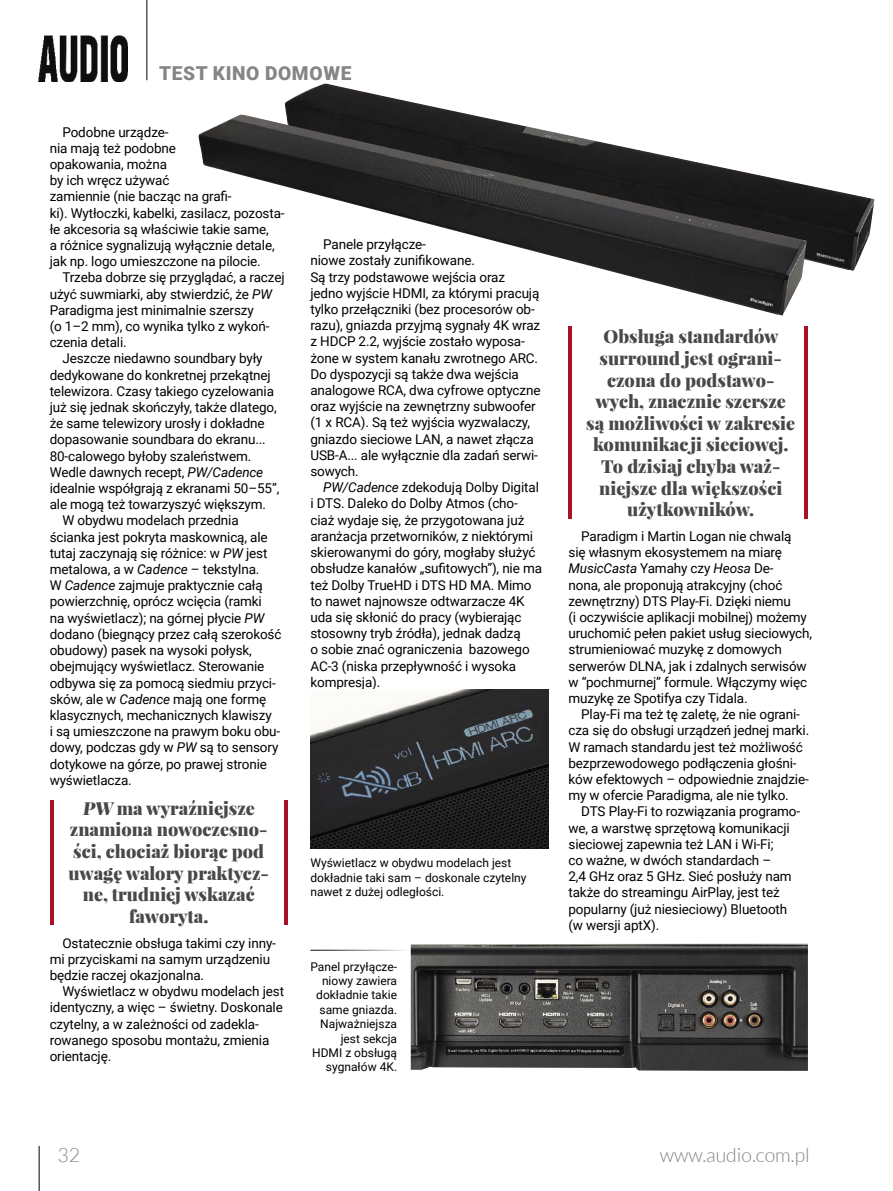
<style>
.page{position:relative;width:893px;height:1191px;background:#fff}
.page>*{position:absolute;margin:0;border:0;box-sizing:border-box;transform-origin:0 0}
.t1{font:300 19.5px "Lato";color:#858585}
.t2{font:900 19.2px "Roboto";letter-spacing:.035em;color:#858585}
.t3{font:900 18px/21.6px "Playfair Display";color:#484848;text-align:center}
.t4{font:13.5px/16.2px "Roboto";letter-spacing:-.01em;color:#000}
.t5{font:12px/14.4px "Roboto";color:#000}
.s1{font-style:italic}
</style>
<div class="page">
<hr style="left:39px;top:1145px;width:1px;height:46px;background:#000">
<hr style="left:147px;top:0;width:1px;height:80px;background:#000">
<img style="left:39px;top:35px;width:89px;height:46px">
<hr style="left:50px;top:800px;width:4px;height:125px;background:#a9132a">
<hr style="left:284px;top:800px;width:4px;height:125px;background:#a9132a">
<img style="left:285px;top:84px;width:589px;height:187px">
<img style="left:198px;top:115px;width:609px;height:200px">
<img style="left:310px;top:689px;width:239px;height:159px">
<img style="left:411px;top:943px;width:397px;height:127px">
<hr style="left:568px;top:326px;width:4px;height:193px;background:#a9132a">
<hr style="left:804px;top:326px;width:4px;height:193px;background:#a9132a">
<hr style="left:310px;top:949px;width:101px;height:1px;background:#000">
<h2 class="t2" style="left:159px;top:60px;width:194px">TEST KINO DOMOWE</h2>
<p class="t4" style="left:50px;top:123px;width:236px;text-indent:13px">Podobne urządze-<br>nia mają też podobne<br>opakowania, można<br>by ich wręcz używać<br>zamiennie (nie bacząc na grafi-<br>ki). Wytłoczki, kabelki, zasilacz, pozosta&shy;łe akcesoria są właściwie takie same,<br>a różnice sygnalizują wyłącznie detale, jak np. logo umieszczone na pilocie.</p>
<p class="t4" style="left:62px;top:269px;width:224px">Trzeba dobrze się przyglądać, a raczej</p>
<p class="t4" style="left:50px;top:285px;width:224px">użyć suwmiarki, aby stwierdzić, że <span class="s1">PW</span></p>
<p class="t4" style="left:50px;top:301px;width:206px">Paradigma jest minimalnie szerszy</p>
<p class="t4" style="left:50px;top:317px;width:221px">(o 1–2 mm), co wynika tylko z wykoń-</p>
<p class="t4" style="left:50px;top:334px;width:79px">czenia detali.</p>
<p class="t4" style="left:62px;top:350px;width:202px">Jeszcze niedawno soundbary były</p>
<p class="t4" style="left:50px;top:366px;width:223px">dedykowane do konkretnej przekątnej</p>
<p class="t4" style="left:50px;top:382px;width:226px">telewizora. Czasy takiego cyzelowania</p>
<p class="t4" style="left:50px;top:398px;width:228px">już się jednak skończyły, także dlatego,</p>
<p class="t4" style="left:50px;top:415px;width:217px">że same telewizory urosły i dokładne</p>
<p class="t4" style="left:50px;top:431px;width:218px">dopasowanie soundbara do ekranu...</p>
<p class="t4" style="left:50px;top:447px;width:203px">80-calowego byłoby szaleństwem.</p>
<p class="t4" style="left:50px;top:463px;width:215px">Wedle dawnych recept, <span class="s1">PW/Cadence</span></p>
<p class="t4" style="left:50px;top:479px;width:231px">idealnie współgrają z ekranami 50–55”,</p>
<p class="t4" style="left:50px;top:496px;width:218px">ale mogą też towarzyszyć większym.</p>
<p class="t4" style="left:62px;top:512px;width:178px">W obydwu modelach przednia</p>
<p class="t4" style="left:50px;top:528px;width:220px">ścianka jest pokryta maskownicą, ale</p>
<p class="t4" style="left:50px;top:544px;width:219px">tutaj zaczynają się różnice: w <span class="s1">PW</span> jest</p>
<p class="t4" style="left:50px;top:560px;width:211px">metalowa, a w <span class="s1">Cadence</span> – tekstylna.</p>
<p class="t4" style="left:50px;top:577px;width:215px">W <span class="s1">Cadence</span> zajmuje praktycznie całą</p>
<p class="t4" style="left:50px;top:593px;width:214px">powierzchnię, oprócz wcięcia (ramki</p>
<p class="t4" style="left:50px;top:609px;width:216px">na wyświetlacz); na górnej płycie <span class="s1">PW</span></p>
<p class="t4" style="left:50px;top:625px;width:233px">dodano (biegnący przez całą szerokość</p>
<p class="t4" style="left:50px;top:641px;width:204px">obudowy) pasek na wysoki połysk,</p>
<p class="t4" style="left:50px;top:658px;width:216px">obejmujący wyświetlacz. Sterowanie</p>
<p class="t4" style="left:50px;top:674px;width:228px">odbywa się za pomocą siedmiu przyci-</p>
<p class="t4" style="left:50px;top:690px;width:218px">sków, ale w <span class="s1">Cadence</span> mają one formę</p>
<p class="t4" style="left:50px;top:706px;width:223px">klasycznych, mechanicznych klawiszy</p>
<p class="t4" style="left:50px;top:722px;width:232px">i są umieszczone na prawym boku obu-</p>
<p class="t4" style="left:50px;top:739px;width:230px">dowy, podczas gdy w <span class="s1">PW</span> są to sensory</p>
<p class="t4" style="left:50px;top:755px;width:219px">dotykowe na górze, po prawej stronie</p>
<p class="t4" style="left:50px;top:771px;width:84px">wyświetlacza.</p>
<h3 class="t3" style="left:69px;top:797px;width:202px">PW ma wyraźniejsze znamiona nowoczesno&shy;ści, chociaż biorąc pod uwagę walory praktycz&shy;ne, trudniej wskazać faworyta.</h3>
<p class="t4" style="left:50px;top:934px;width:228px;text-indent:13px">Ostatecznie obsługa takimi czy inny&shy;mi przyciskami na samym urządzeniu będzie raczej okazjonalna.</p>
<p class="t4" style="left:50px;top:982px;width:236px;text-indent:13px">Wyświetlacz w obydwu modelach jest identyczny, a więc – świetny. Doskonale czytelny, a w zależności od zadekla&shy;rowanego sposobu montażu, zmienia orientację.</p>
<p class="t4" style="left:310px;top:236px;width:232px;text-indent:13px">Panele przyłącze-<br>niowe zostały zunifikowane.<br>Są trzy podstawowe wejścia oraz jedno wyjście HDMI, za którymi pracują tylko przełączniki (bez procesorów ob&shy;razu), gniazda przyjmą sygnały 4K wraz z HDCP 2.2, wyjście zostało wyposa&shy;żone w system kanału zwrotnego ARC.<br>Do dyspozycji są także dwa wejścia analogowe RCA, dwa cyfrowe optyczne oraz wyjście na zewnętrzny subwoofer (1 x RCA). Są też wyjścia wyzwalaczy, gniazdo sieciowe LAN, a nawet złącza USB-A... ale wyłącznie dla zadań serwi&shy;sowych.</p>
<p class="t4" style="left:310px;top:479px;width:233px;text-indent:13px"><span class="s1">PW/Cadence</span> zdekodują Dolby Digital i DTS. Daleko do Dolby Atmos (cho&shy;ciaż wydaje się, że przygotowana już aranżacja przetworników, z niektórymi skierowanymi do góry, mogłaby służyć obsłudze kanałów „sufitowych”), nie ma też Dolby TrueHD i DTS HD MA. Mimo to nawet najnowsze odtwarzacze 4K uda się skłonić do pracy (wybierając stosowny tryb źródła), jednak dadzą<br>o sobie znać ograniczenia bazowego AC-3 (niska przepływność i wysoka kompresja).</p>
<p class="t5" style="left:310px;top:855px;width:218px">Wyświetlacz w obydwu modelach jest dokładnie taki sam – doskonale czytelny nawet z dużej odległości.</p>
<p class="t5" style="left:310px;top:958px;width:88px;text-align:right">Panel przyłącze&shy;niowy zawiera dokładnie takie same gniazda.<br>Najważniejsza jest sekcja<br>HDMI z obsługą sygnałów 4K.</p>
<h3 class="t3" style="left:586px;top:325px;width:210px">Obsługa standardów surround jest ograni&shy;czona do podstawo&shy;wych, znacznie szersze są możliwości w zakresie komunikacji sieciowej.<br>To dzisiaj chyba waż&shy;niejsze dla większości użytkowników.</h3>
<p class="t4" style="left:568px;top:527px;width:245px;text-indent:13px">Paradigm i Martin Logan nie chwalą<br>się własnym ekosystemem na miarę <span class="s1">MusicCasta</span> Yamahy czy <span class="s1">Heosa</span> De-<br>nona, ale proponują atrakcyjny (choć zewnętrzny) DTS Play-Fi. Dzięki niemu<br>(i oczywiście aplikacji mobilnej) możemy uruchomić pełen pakiet usług sieciowych, strumieniować muzykę z domowych serwerów DLNA, jak i zdalnych serwisów w “pochmurnej” formule. Włączymy więc muzykę ze Spotifya czy Tidala.</p>
<p class="t4" style="left:568px;top:705px;width:242px;text-indent:13px">Play-Fi ma też tę zaletę, że nie ograni&shy;cza się do obsługi urządzeń jednej marki.<br>W ramach standardu jest też możliwość bezprzewodowego podłączenia głośni&shy;ków efektowych – odpowiednie znajdzie&shy;my w ofercie Paradigma, ale nie tylko.</p>
<p class="t4" style="left:568px;top:803px;width:233px;text-indent:13px">DTS Play-Fi to rozwiązania programo&shy;we, a warstwę sprzętową komunikacji sieciowej zapewnia też LAN i Wi-Fi;<br>co ważne, w dwóch standardach –<br>2,4 GHz oraz 5 GHz. Sieć posłuży nam także do streamingu AirPlay, jest też popularny (już niesieciowy) Bluetooth (w wersji aptX).</p>
<h1 class="t1" style="left:57px;top:1144px;width:24px">32</h1>
<h1 class="t1" style="left:660px;top:1144px;width:151px">www.audio.com.pl</h1>
</div>
